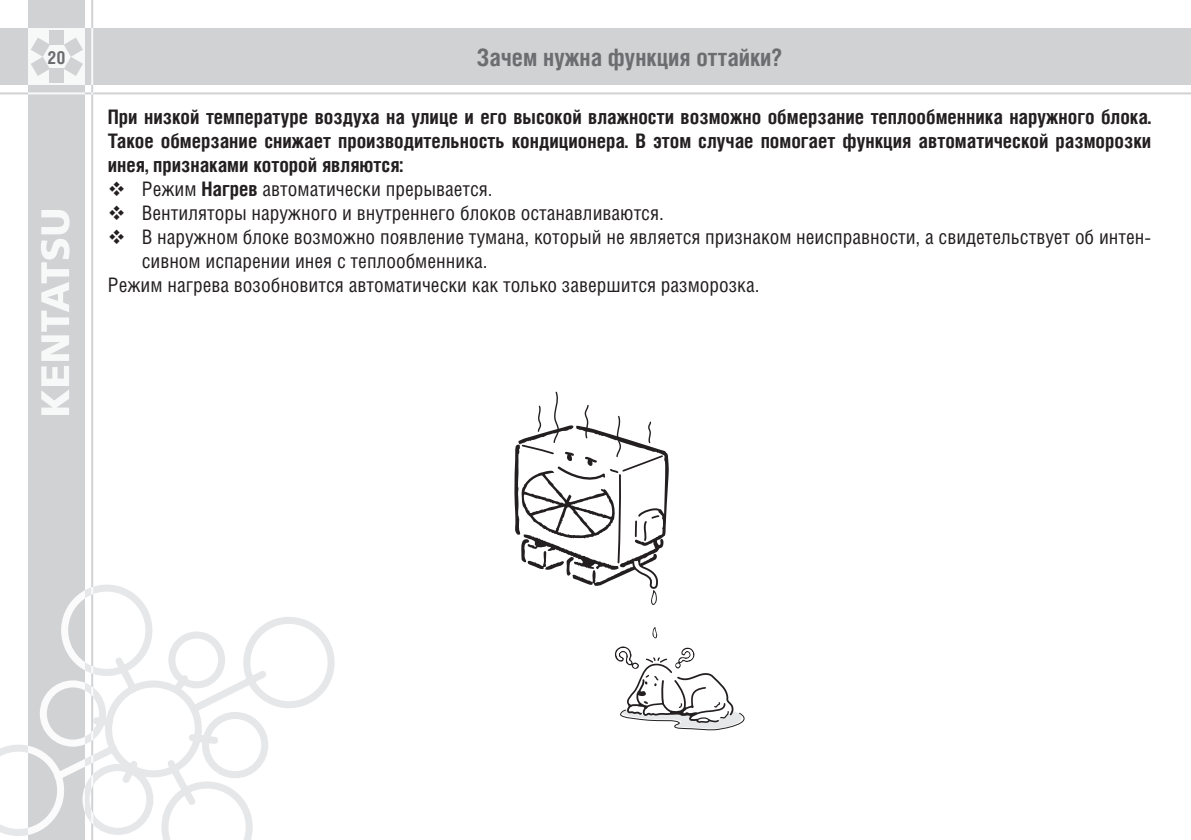
<style>
.page{position:relative;width:1191px;height:840px;background:#fff}
.page>*{position:absolute;margin:0;border:0;box-sizing:border-box;transform-origin:0 0}
.t1{font:700 24px "Helios Cond";color:#6c6d70}
.t2{font:20px "Helios Cond";color:#231f20}
.t3{font:700 20px/24px "Helios Cond";color:#231f20;text-align:justify}
.t4{font:700 18px "Helios Cond";color:#6c6d70}
.s1{font-weight:700}
</style>
<div class="page">
<div style="left:0;top:28px;width:1191px;height:57px;background:#d1d2d4"></div>
<div style="left:28px;top:0;width:57px;height:839px;background:#d1d2d4"></div>
<hr style="left:91px;top:0;width:2px;height:839px;background:#d1d2d4">
<hr style="left:0;top:92px;width:1191px;height:2px;background:#d1d2d4">
<svg style="left:31px;top:38px;width:19px;height:38px"></svg>
<svg style="left:64px;top:38px;width:19px;height:38px"></svg>
<svg style="left:41px;top:210px;width:29px;height:205px"></svg>
<svg style="left:652px;top:627px;width:5px;height:11px"></svg>
<svg style="left:614px;top:646px;width:130px;height:84px"></svg>
<svg style="left:514px;top:391px;width:155px;height:214px"></svg>
<svg style="left:0;top:585px;width:335px;height:254px"></svg>
<p class="t4" style="left:47px;top:46px;width:20px">20</p>
<p class="t1" style="left:477px;top:43px;width:307px">Зачем нужна функция оттайки?</p>
<p class="t3" style="left:108px;top:104px;width:1045px">При низкой температуре воздуха на улице и его высокой влажности возможно обмерзание теплообменника наружного блока.<br>Такое обмерзание снижает производительность кондиционера. В этом случае помогает функция автоматической разморозки инея, признаками которой являются:</p>
<p class="t2" style="left:108px;top:177px;width:386px">❖ Режим <span class="s1">Нагрев</span> автоматически прерывается.</p>
<p class="t2" style="left:108px;top:201px;width:557px">❖ Вентиляторы наружного и внутреннего блоков останавливаются.</p>
<p class="t2" style="left:108px;top:225px;width:1045px">❖ В наружном блоке возможно появление тумана, который не является признаком неисправности, а свидетельствует об интен-</p>
<p class="t2" style="left:142px;top:249px;width:347px">сивном испарении инея с теплообменника.</p>
<p class="t2" style="left:108px;top:273px;width:653px">Режим нагрева возобновится автоматически как только завершится разморозка.</p>
</div>
